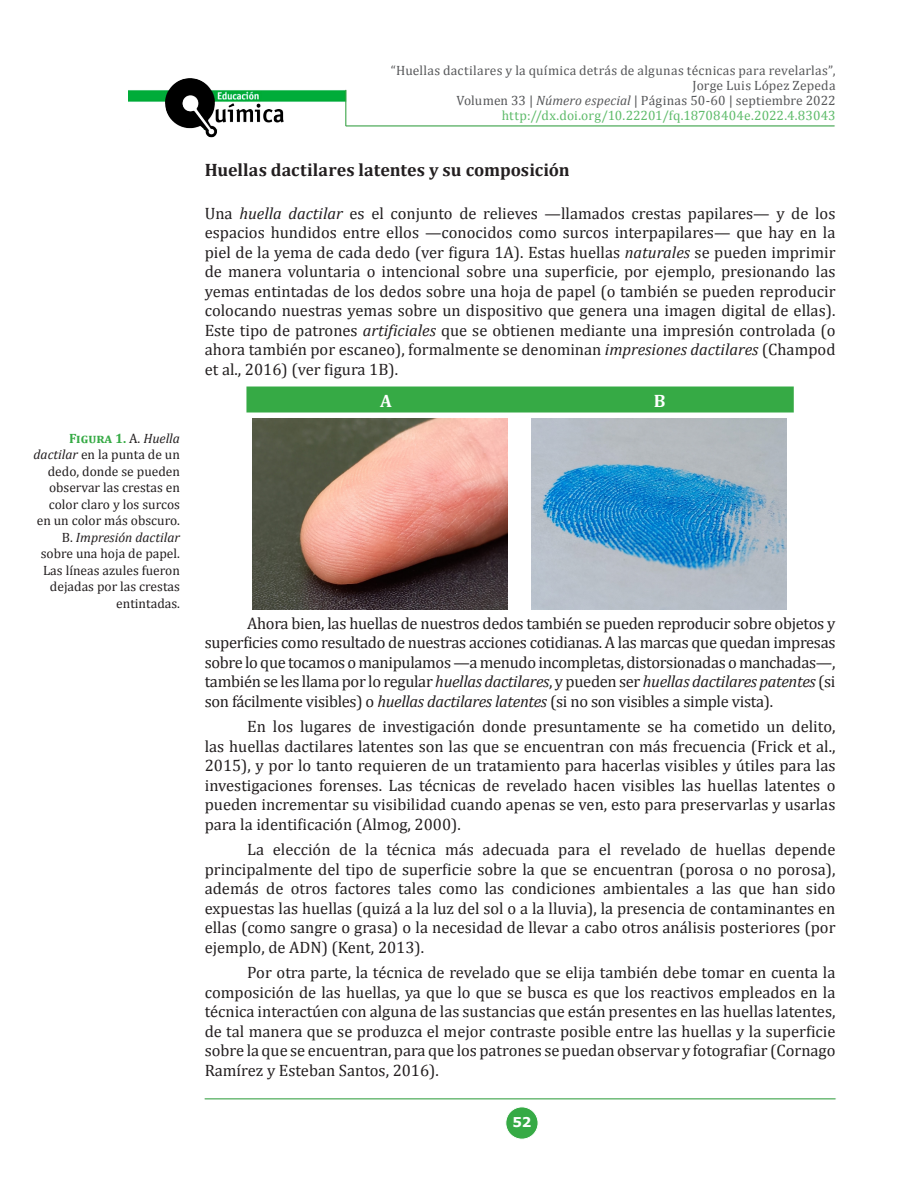
<style>
.page{position:relative;width:918px;height:1188px;background:#fff}
.page>*{position:absolute;margin:0;border:0;box-sizing:border-box;transform-origin:0 0}
.Subtitulo{font:700 18px "Cambria";letter-spacing:.005em;color:#231f20}
.TabCabeza{font:700 18px "Cambria";color:#fff}
.P-San{font:16.5px/19.5px "Cambria";color:#231f20;text-align:justify}
.P-SinSan{font:16.5px/19.5px "Cambria";color:#231f20;text-align:justify}
.PieImg{font:13.5px/16.5px "Cambria";color:#231f20;text-align:right}
.t1{font:13.5px/15px "Cambria";letter-spacing:.015em;color:#57585a;text-align:right}
.t2{font:700 13.5px "Verdana";color:#fff}
.s1{font-weight:700;color:#36aa45}
.s2{font-style:italic}
.s3{color:#5ebb6a}
</style>
<div class="page">
<img style="left:128px;top:78px;width:217px;height:59px">
<hr style="left:345px;top:125px;width:491px;height:2px;background:#85c38d">
<hr style="left:346px;top:126px;width:489px;height:1px;background:#36aa45">
<hr style="left:345px;top:89px;width:2px;height:38px;background:#231f20;opacity:.44">
<hr style="left:346px;top:90px;width:1px;height:36px;background:#36aa45">
<div style="left:506px;top:1107px;width:32px;height:32px;background:#36aa45;border-radius:50%"></div>
<div style="left:505px;top:1107px;width:33px;height:33px;border:1px solid #fff;border-radius:50%"></div>
<hr style="left:204px;top:1098px;width:632px;height:2px;background:#76be7f">
<hr style="left:205px;top:1099px;width:631px;height:1px;background:#36aa45">
<div style="left:246px;top:387px;width:548px;height:26px;background:#36aa45"></div>
<img style="left:252px;top:419px;width:256px;height:191px">
<img style="left:532px;top:419px;width:255px;height:191px">
<p class="PieImg" style="left:34px;top:430px;width:148px"><span class="s1">Figura 1.</span> A. <span class="s2">Huella dactilar</span> en la punta de un dedo, donde se pueden observar las crestas en color claro y los surcos en un color más obscuro.<br>B. <span class="s2">Impresión dactilar </span>sobre una hoja de papel.<br>Las líneas azules fueron dejadas por las crestas entintadas.</p>
<p class="t1" style="left:391px;top:63px;width:446px">“Huellas dactilares y la química detrás de algunas técnicas para revelarlas”, Jorge Luis López Zepeda<br>Volumen 33 | <span class="s2">Número especial</span> | Páginas 50-60 | septiembre 2022 <span class="s3">http://dx.doi.org/10.22201/fq.18708404e.2022.4.83043</span></p>
<p class="Subtitulo" style="left:205px;top:157px;width:367px">Huellas dactilares latentes y su composición</p>
<p class="P-SinSan" style="left:205px;top:203px;width:632px">Una <span class="s2">huella dactilar</span> es el conjunto de relieves —llamados crestas papilares— y de los espacios hundidos entre ellos —conocidos como surcos interpapilares— que hay en la piel de la yema de cada dedo (ver figura 1A). Estas huellas <span class="s2">naturales</span> se pueden imprimir de manera voluntaria o intencional sobre una superficie, por ejemplo, presionando las yemas entintadas de los dedos sobre una hoja de papel (o también se pueden reproducir colocando nuestras yemas sobre un dispositivo que genera una imagen digital de ellas).<br>Este tipo de patrones <span class="s2">artificiales</span> que se obtienen mediante una impresión controlada (o ahora también por escaneo), formalmente se denominan <span class="s2">impresiones dactilares</span> (Champod et al., 2016) (ver figura 1B).</p>
<p class="TabCabeza" style="left:380px;top:388px;width:13px">A</p>
<p class="TabCabeza" style="left:654px;top:388px;width:13px">B</p>
<p class="P-San" style="left:205px;top:613px;width:632px;text-indent:43px">Ahora bien, las huellas de nuestros dedos también se pueden reproducir sobre objetos y superficies como resultado de nuestras acciones cotidianas. A las marcas que quedan impresas sobre lo que tocamos o manipulamos —a menudo incompletas, distorsionadas o manchadas—, también se les llama por lo regular <span class="s2">huellas dactilares</span>, y pueden ser <span class="s2">huellas dactilares patentes</span> (si son fácilmente visibles) o <span class="s2">huellas dactilares latentes</span> (si no son visibles a simple vista).</p>
<p class="P-San" style="left:205px;top:717px;width:632px;text-indent:43px">En los lugares de investigación donde presuntamente se ha cometido un delito, las huellas dactilares latentes son las que se encuentran con más frecuencia (Frick et al., 2015), y por lo tanto requieren de un tratamiento para hacerlas visibles y útiles para las investigaciones forenses. Las técnicas de revelado hacen visibles las huellas latentes o pueden incrementar su visibilidad cuando apenas se ven, esto para preservarlas y usarlas para la identificación (Almog, 2000).</p>
<p class="P-San" style="left:205px;top:840px;width:632px;text-indent:43px">La elección de la técnica más adecuada para el revelado de huellas depende principalmente del tipo de superficie sobre la que se encuentran (porosa o no porosa), además de otros factores tales como las condiciones ambientales a las que han sido expuestas las huellas (quizá a la luz del sol o a la lluvia), la presencia de contaminantes en ellas (como sangre o grasa) o la necesidad de llevar a cabo otros análisis posteriores (por ejemplo, de ADN) (Kent, 2013).</p>
<p class="P-San" style="left:205px;top:963px;width:632px;text-indent:43px">Por otra parte, la técnica de revelado que se elija también debe tomar en cuenta la composición de las huellas, ya que lo que se busca es que los reactivos empleados en la técnica interactúen con alguna de las sustancias que están presentes en las huellas latentes, de tal manera que se produzca el mejor contraste posible entre las huellas y la superficie sobre la que se encuentran, para que los patrones se puedan observar y fotografiar (Cornago Ramírez y Esteban Santos, 2016).</p>
<p class="t2" style="left:512px;top:1113px;width:20px">52</p>
</div>
